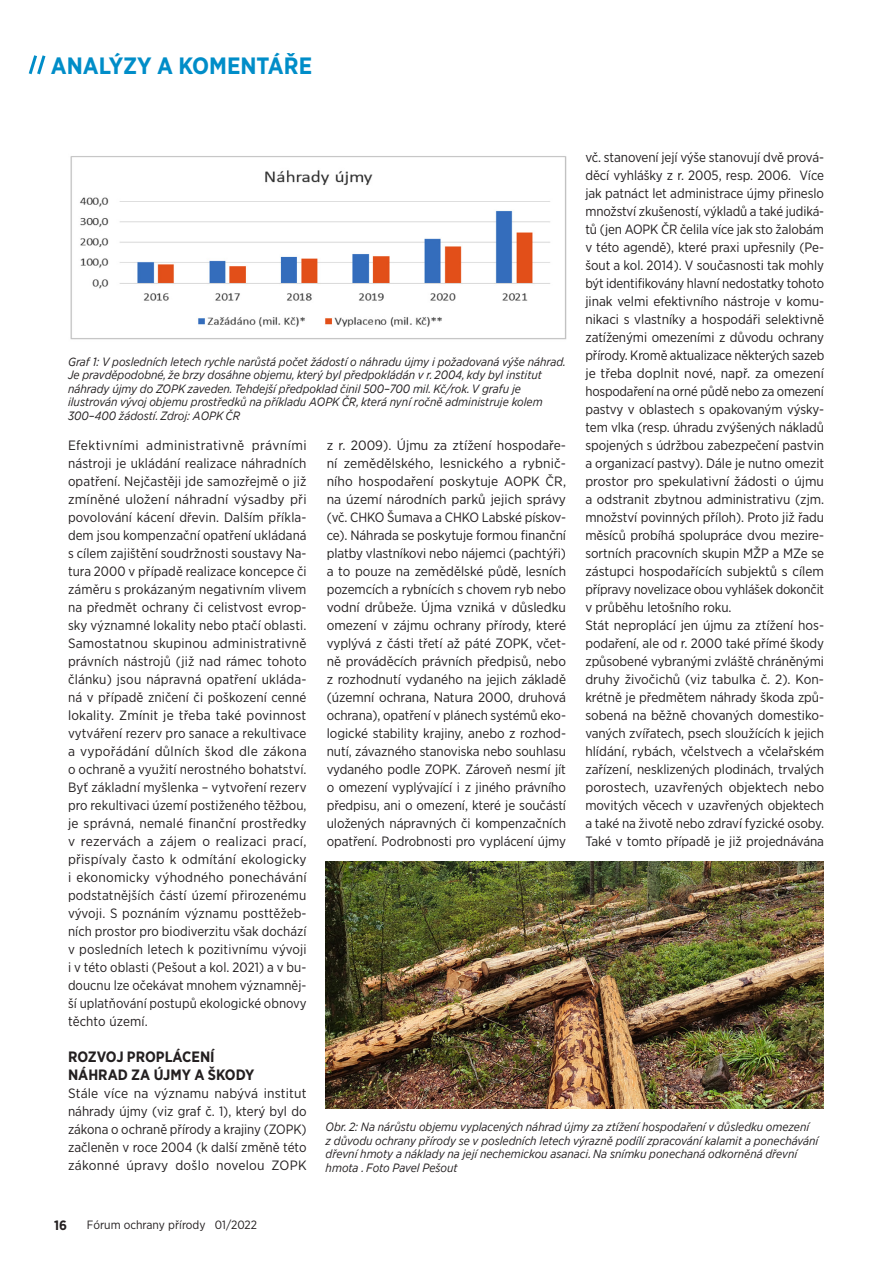
<style>
.page{position:relative;width:893px;height:1263px;background:#fff}
.page>*{position:absolute;margin:0;border:0;box-sizing:border-box;transform-origin:0 0}
.t1{font:700 23.55px "Gotham Narrow";color:#008dc8}
.t2{font:700 15px/18px "Gotham Narrow";color:#231f20}
.t3{font:13.5px/18px "Gotham Narrow";letter-spacing:-.005em;color:#231f20;text-align:justify}
.t4{font:700 13.5px "Gotham Narrow";color:#231f20}
.t5{font:italic 12px/13.5px "Gotham Narrow";color:#231f20}
.t6{font:12px "Gotham Narrow";color:#231f20}
</style>
<div class="page">
<svg style="left:28px;top:55px;width:18px;height:20px"></svg>
<img style="left:70px;top:156px;width:496px;height:184px">
<img style="left:326px;top:861px;width:498px;height:247px">
<h1 class="t1" style="left:51px;top:51px;width:263px">ANALÝZY A KOMENTÁŘE</h1>
<p class="t3" style="left:585px;top:148px;width:240px">vč. stanovení její výše stanovují dvě prová&shy;děcí vyhlášky z r. 2005, resp. 2006. Více jak patnáct let administrace újmy přineslo množství zkušeností, výkladů a také judiká&shy;tů (jen AOPK ČR čelila více jak sto žalobám v této agendě), které praxi upřesnily (Pe&shy;šout a kol. 2014). V současnosti tak mohly být identifikovány hlavní nedostatky tohoto jinak velmi efektivního nástroje v komu&shy;nikaci s vlastníky a hospodáři selektivně zatíženými omezeními z důvodu ochrany přírody. Kromě aktualizace některých sazeb je třeba doplnit nové, např. za omezení hospodaření na orné půdě nebo za omezení pastvy v oblastech s opakovaným výsky&shy;tem vlka (resp. úhradu zvýšených nákladů spojených s údržbou zabezpečení pastvin a organizací pastvy). Dále je nutno omezit prostor pro spekulativní žádosti o újmu a odstranit zbytnou administrativu (zjm. množství povinných příloh). Proto již řadu měsíců probíhá spolupráce dvou mezire&shy;sortních pracovních skupin MŽP a MZe se zástupci hospodařících subjektů s cílem přípravy novelizace obou vyhlášek dokončit v průběhu letošního roku.</p>
<p class="t3" style="left:585px;top:616px;width:240px">Stát neproplácí jen újmu za ztížení hos&shy;podaření, ale od r. 2000 také přímé škody způsobené vybranými zvláště chráněnými druhy živočichů (viz tabulka č. 2). Kon&shy;krétně je předmětem náhrady škoda způ&shy;sobená na běžně chovaných domestiko&shy;vaných zvířatech, psech sloužících k jejich hlídání, rybách, včelstvech a včelařském zařízení, nesklizených plodinách, trvalých porostech, uzavřených objektech nebo movitých věcech v uzavřených objektech a také na životě nebo zdraví fyzické osoby.<br>Také v tomto případě je již projednávána</p>
<p class="t5" style="left:68px;top:354px;width:500px">Graf 1: V posledních letech rychle narůstá počet žádostí o náhradu újmy i požadovaná výše náhrad.<br>Je pravděpodobné, že brzy dosáhne objemu, který byl předpokládán v r. 2004, kdy byl institut náhrady újmy do ZOPK zaveden. Tehdejší předpoklad činil 500–700 mil. Kč/rok. V grafu je ilustrován vývoj objemu prostředků na příkladu AOPK ČR, která nyní ročně administruje kolem 300–400 žádostí. Zdroj: AOPK ČR</p>
<p class="t3" style="left:327px;top:436px;width:241px">z r. 2009). Újmu za ztížení hospodaře&shy;ní zemědělského, lesnického a rybnič&shy;ního hospodaření poskytuje AOPK ČR, na území národních parků jejich správy (vč. CHKO Šumava a CHKO Labské pískov&shy;ce). Náhrada se poskytuje formou finanční platby vlastníkovi nebo nájemci (pachtýři) a to pouze na zemědělské půdě, lesních pozemcích a rybnících s chovem ryb nebo vodní drůbeže. Újma vzniká v důsledku omezení v zájmu ochrany přírody, které vyplývá z části třetí až páté ZOPK, včet&shy;ně prováděcích právních předpisů, nebo z rozhodnutí vydaného na jejich základě (územní ochrana, Natura 2000, druhová ochrana), opatření v plánech systémů eko&shy;logické stability krajiny, anebo z rozhod&shy;nutí, závazného stanoviska nebo souhlasu vydaného podle ZOPK. Zároveň nesmí jít o omezení vyplývající i z jiného právního předpisu, ani o omezení, které je součástí uložených nápravných či kompenzačních opatření. Podrobnosti pro vyplácení újmy</p>
<p class="t3" style="left:68px;top:436px;width:240px">Efektivními administrativně právními nástroji je ukládání realizace náhradních opatření. Nejčastěji jde samozřejmě o již zmíněné uložení náhradní výsadby při povolování kácení dřevin. Dalším příkla&shy;dem jsou kompenzační opatření ukládaná s cílem zajištění soudržnosti soustavy Na&shy;tura 2000 v případě realizace koncepce či záměru s prokázaným negativním vlivem na předmět ochrany či celistvost evrop&shy;sky významné lokality nebo ptačí oblasti.<br>Samostatnou skupinou administrativně právních nástrojů (již nad rámec tohoto článku) jsou nápravná opatření ukláda&shy;ná v případě zničení či poškození cenné lokality. Zmínit je třeba také povinnost vytváření rezerv pro sanace a rekultivace a vypořádání důlních škod dle zákona o ochraně a využití nerostného bohatství.<br>Byť základní myšlenka – vytvoření rezerv pro rekultivaci území postiženého těžbou, je správná, nemalé finanční prostředky v rezervách a zájem o realizaci prací, přispívaly často k odmítání ekologicky i ekonomicky výhodného ponechávání podstatnějších částí území přirozenému vývoji. S poznáním významu posttěžeb&shy;ních prostor pro biodiverzitu však dochází v posledních letech k pozitivnímu vývoji i v této oblasti (Pešout a kol. 2021) a v bu&shy;doucnu lze očekávat mnohem významněj&shy;ší uplatňování postupů ekologické obnovy těchto území.</p>
<p class="t2" style="left:68px;top:1048px;width:188px">ROZVOJ PROPLÁCENÍ<br>NÁHRAD ZA ÚJMY A ŠKODY</p>
<p class="t3" style="left:68px;top:1084px;width:240px">Stále více na významu nabývá institut náhrady újmy (viz graf č. 1), který byl do zákona o ochraně přírody a krajiny (ZOPK) začleněn v roce 2004 (k další změně této zákonné úpravy došlo novelou ZOPK</p>
<p class="t5" style="left:326px;top:1120px;width:494px">Obr. 2: Na nárůstu objemu vyplacených náhrad újmy za ztížení hospodaření v důsledku omezení<br>z důvodu ochrany přírody se v posledních letech výrazně podílí zpracování kalamit a ponechávání dřevní hmoty a náklady na její nechemickou asanaci. Na snímku ponechaná odkorněná dřevní hmota . Foto Pavel Pešout</p>
<p class="t4" style="left:54px;top:1216px;width:14px">16</p>
<p class="t6" style="left:87px;top:1217px;width:172px">Fórum ochrany přírody 01/2022</p>
</div>
